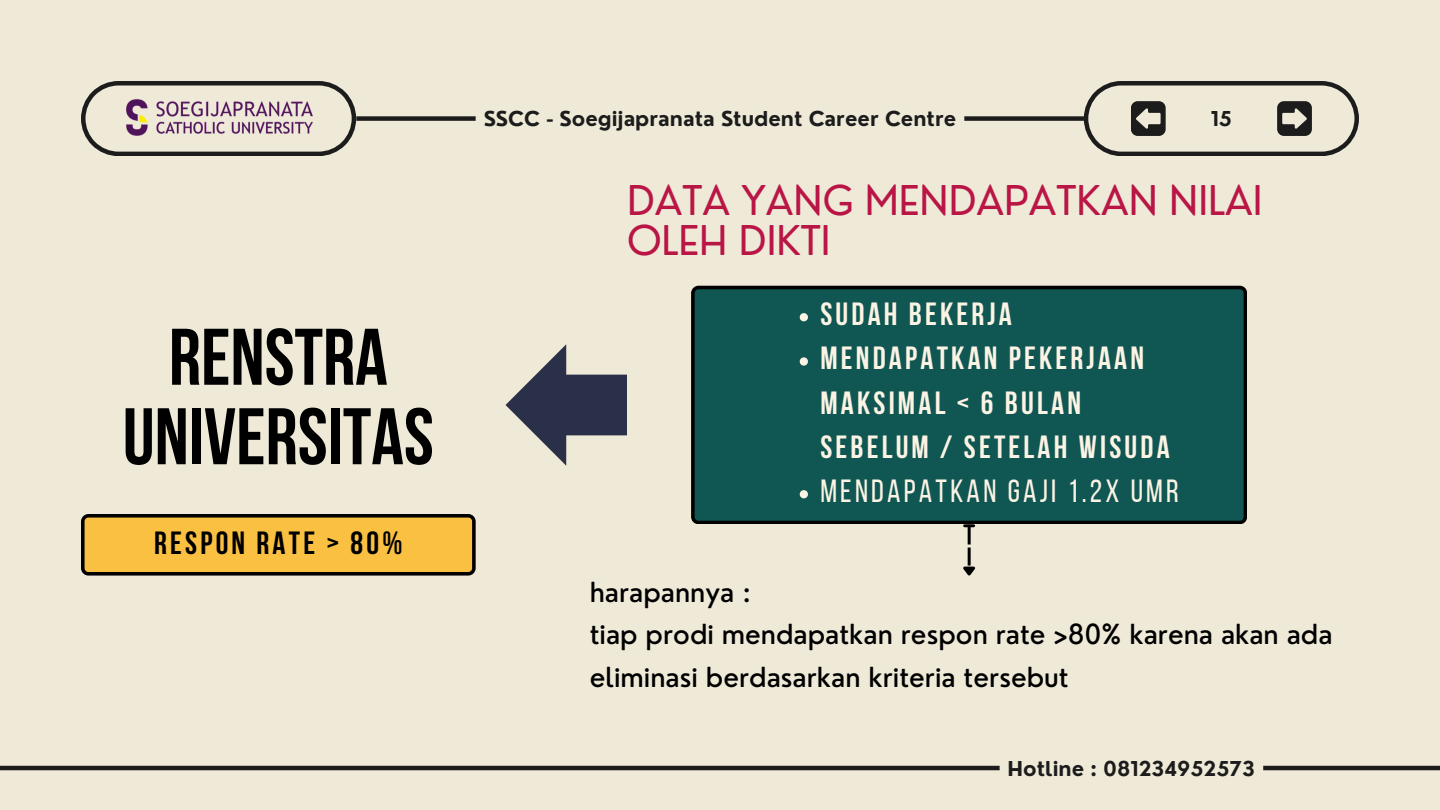
<style>
.page{position:relative;width:1440px;height:810px;background:#efead8}
.page>*{position:absolute;margin:0;border:0;box-sizing:border-box;transform-origin:0 0}
.t1{font:700 80px/79.5px "Bebas Neue";color:#000;text-align:center}
.t2{font:40px/39.8px "Nourd";color:#b91646}
.t3{font:700 32px/44.2px "Bebas Neue";letter-spacing:.1em;color:#fbf3e4}
.t4{font:32px "Bebas Neue";letter-spacing:.1em;color:#fbf3e4}
.t5{font:700 32px "Bebas Neue";letter-spacing:.1em;color:#000}
.t6{font:500 27px/42.8px "Nourd";color:#000}
.t7{font:700 20px "Nourd";color:#1c1c1c}
</style>
<div class="page">
<svg style="left:81px;top:81px;width:275px;height:75px"></svg>
<div style="left:356px;top:116px;width:728px;height:5px;background:#1c1c1c"></div>
<div style="left:476px;top:102px;width:488px;height:33px;background:#efead8;border-radius:8px"></div>
<svg style="left:1084px;top:81px;width:275px;height:75px"></svg>
<img style="left:115px;top:92px;width:210px;height:51px">
<svg style="left:81px;top:514px;width:395px;height:62px;background:#d8a73a"></svg>
<svg style="left:506px;top:344px;width:121px;height:122px"></svg>
<div style="left:691px;top:286px;width:556px;height:238px;background:#105652"></div>
<svg style="left:800px;top:313px;width:8px;height:8px"></svg>
<svg style="left:800px;top:357px;width:8px;height:9px"></svg>
<svg style="left:800px;top:490px;width:8px;height:8px"></svg>
<svg style="left:963px;top:524px;width:13px;height:52px"></svg>
<hr style="left:0;top:766px;width:1440px;height:4px;background:#1c1c1c">
<svg style="left:1000px;top:766px;width:263px;height:4px"></svg>
<p class="t1" style="left:123px;top:325px;width:313px">RENSTRA<br>UNIVERSITAS</p>
<p class="t5" style="left:154px;top:530px;width:250px">RESPON RATE &gt; 80%</p>
<p class="t7" style="left:484px;top:106px;width:474px">SSCC - Soegijapranata Student Career Centre</p>
<p class="t7" style="left:1211px;top:106px;width:23px">15</p>
<p class="t2" style="left:627px;top:180px;width:637px">DATA YANG MENDAPATKAN NILAI<br>OLEH DIKTI</p>
<h2 class="t3" style="left:820px;top:295px;width:193px">SUDAH BEKERJA</h2>
<h1 class="t3" style="left:820px;top:339px;width:351px">MENDAPATKAN PEKERJAAN<br>MAKSIMAL &lt; 6 BULAN<br>SEBELUM / SETELAH WISUDA</h1>
<h3 class="t4" style="left:820px;top:478px;width:360px">MENDAPATKAN GAJI 1.2X UMR</h3>
<p class="t6" style="left:590px;top:570px;width:744px">harapannya :<br>tiap prodi mendapatkan respon rate &gt;80% karena akan ada eliminasi berdasarkan kriteria tersebut</p>
<p class="t7" style="left:1008px;top:756px;width:249px">Hotline : 081234952573</p>
</div>
